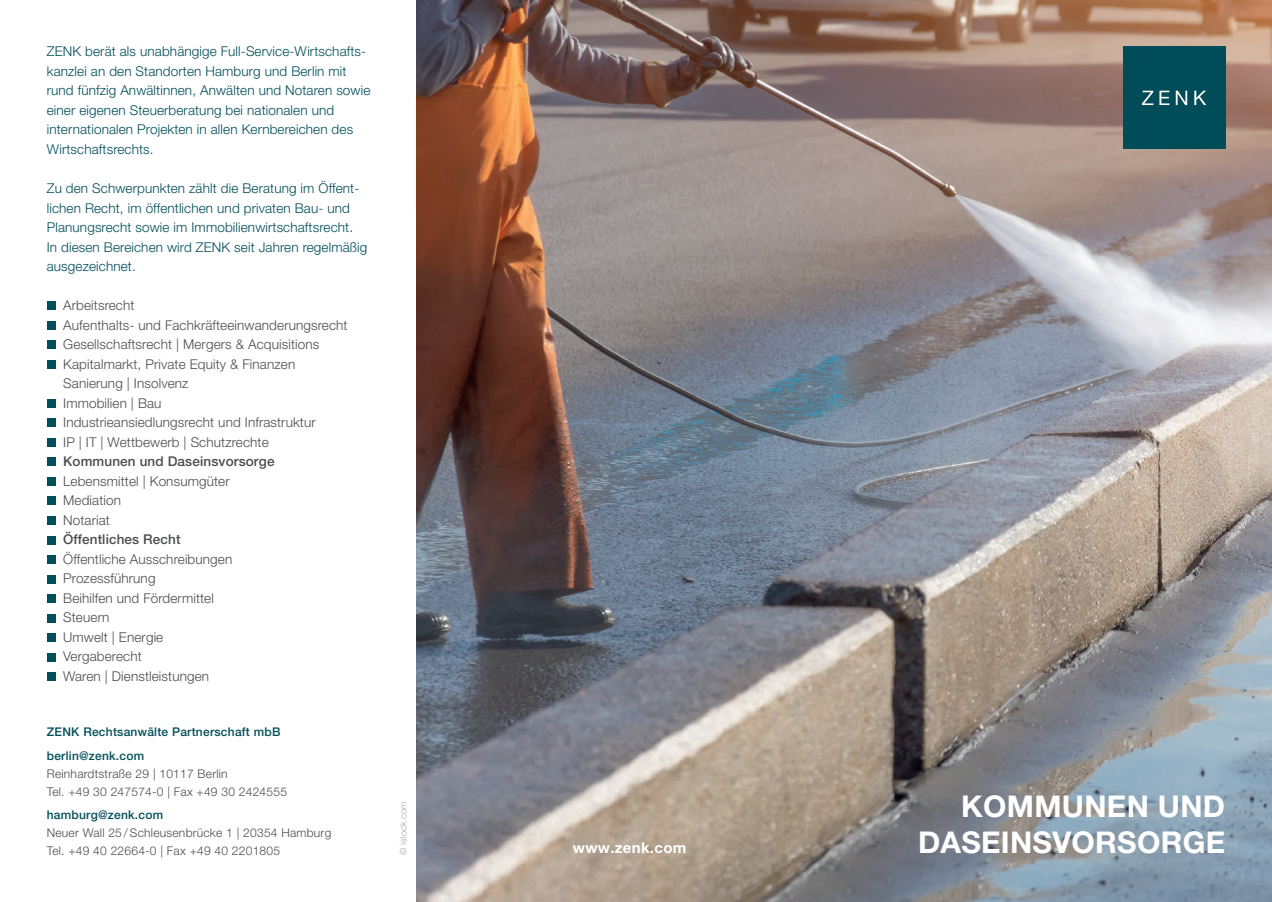
<style>
.page{position:relative;width:1272px;height:902px;background:#fff}
.page>*{position:absolute;margin:0;border:0;box-sizing:border-box;transform-origin:0 0}
.t1{font:700 30px/36px "Helvetica Neue LT Pro";letter-spacing:.01em;color:#fff;text-align:right}
.t2{font:700 15px "Helvetica Neue LT Pro";letter-spacing:.02em;color:#fff}
.t3{font:300 13.5px/19.5px "Helvetica Neue LT Pro";letter-spacing:.01em;color:#004e59}
.t4{font:300 13.5px/19.5px "Helvetica Neue LT Pro";letter-spacing:.01em;color:#4b4c4d}
.t5{font:500 13.5px "Helvetica Neue LT Pro";letter-spacing:.01em;color:#4b4c4d}
.t6{font:300 12px/18px "Helvetica Neue LT Pro";letter-spacing:.02em;color:#4b4c4d}
.t7{font:500 12px/24px "Helvetica Neue LT Pro";letter-spacing:.02em;color:#004e59}
.t8{font:300 9px "Helvetica";color:#a3a4a8}
</style>
<div class="page">
<img style="left:417px;top:0;width:854px;height:901px">
<div style="left:47px;top:301px;width:8px;height:9px;background:#004e59"></div>
<div style="left:47px;top:321px;width:8px;height:8px;background:#004e59"></div>
<div style="left:47px;top:340px;width:8px;height:9px;background:#004e59"></div>
<div style="left:47px;top:360px;width:8px;height:8px;background:#004e59"></div>
<div style="left:47px;top:399px;width:8px;height:8px;background:#004e59"></div>
<div style="left:47px;top:418px;width:8px;height:9px;background:#004e59"></div>
<div style="left:47px;top:438px;width:8px;height:8px;background:#004e59"></div>
<div style="left:47px;top:457px;width:8px;height:9px;background:#004e59"></div>
<div style="left:47px;top:477px;width:8px;height:8px;background:#004e59"></div>
<div style="left:47px;top:496px;width:8px;height:9px;background:#004e59"></div>
<div style="left:47px;top:516px;width:8px;height:8px;background:#004e59"></div>
<div style="left:47px;top:535px;width:8px;height:9px;background:#004e59"></div>
<div style="left:47px;top:555px;width:8px;height:8px;background:#004e59"></div>
<div style="left:47px;top:574px;width:8px;height:9px;background:#004e59"></div>
<div style="left:47px;top:594px;width:8px;height:8px;background:#004e59"></div>
<div style="left:47px;top:613px;width:8px;height:9px;background:#004e59"></div>
<div style="left:47px;top:633px;width:8px;height:8px;background:#004e59"></div>
<div style="left:47px;top:652px;width:8px;height:9px;background:#004e59"></div>
<div style="left:47px;top:672px;width:8px;height:8px;background:#004e59"></div>
<div style="left:1123px;top:47px;width:102px;height:102px;background:#004c59"></div>
<svg style="left:1142px;top:91px;width:11px;height:14px"></svg>
<svg style="left:1159px;top:91px;width:10px;height:14px"></svg>
<svg style="left:1175px;top:91px;width:12px;height:14px"></svg>
<svg style="left:1194px;top:91px;width:12px;height:14px"></svg>
<p class="t3" style="left:47px;top:42px;width:325px">ZENK berät als unabhängige Full-Service-Wirtschafts&shy;kanzlei an den Standorten Hamburg und Berlin mit rund fünfzig Anwältinnen, Anwälten und Notaren sowie einer eigenen Steuerberatung bei nationalen und internationalen Projekten in allen Kernbereichen des Wirtschaftsrechts.</p>
<p class="t3" style="left:47px;top:178px;width:322px">Zu den Schwerpunkten zählt die Beratung im Öffent&shy;lichen Recht, im öffentlichen und privaten Bau- und Planungsrecht sowie im Immobilienwirtschaftsrecht.<br>In diesen Bereichen wird ZENK seit Jahren regelmäßig ausgezeichnet.</p>
<p class="t4" style="left:63px;top:295px;width:286px">Arbeitsrecht<br>Aufenthalts- und Fachkräfteeinwanderungsrecht Gesellschaftsrecht | Mergers &amp; Acquisitions Kapitalmarkt, Private Equity &amp; Finanzen Sanierung | Insolvenz<br>Immobilien | Bau<br>Industrieansiedlungsrecht und Infrastruktur<br>IP | IT | Wettbewerb | Schutzrechte</p>
<p class="t5" style="left:63px;top:453px;width:213px">Kommunen und Daseinsvorsorge</p>
<p class="t4" style="left:63px;top:471px;width:168px">Lebensmittel | Konsumgüter<br>Mediation<br>Notariat</p>
<p class="t5" style="left:63px;top:531px;width:119px">Öffentliches Recht</p>
<p class="t4" style="left:63px;top:549px;width:171px">Öffentliche Ausschreibungen<br>Prozessführung<br>Beihilfen und Fördermittel<br>Steuern<br>Umwelt | Energie<br>Vergaberecht<br>Waren | Dienstleistungen</p>
<p class="t7" style="left:47px;top:719px;width:235px">ZENK Rechtsanwälte Partnerschaft mbB berlin@zenk.com</p>
<p class="t6" style="left:47px;top:764px;width:242px">Reinhardtstraße 29 | 10117 Berlin<br>Tel. +49 30 247574-0 | Fax +49 30 2424555</p>
<p class="t7" style="left:47px;top:802px;width:118px">hamburg@zenk.com</p>
<p class="t6" style="left:47px;top:823px;width:286px">Neuer Wall 25 / Schleusenbrücke 1 | 20354 Hamburg<br>Tel. +49 40 22664-0 | Fax +49 40 2201805</p>
<p class="t8" style="left:395px;top:855px;width:55px;rotate:-90deg">© istock.com</p>
<p class="t2" style="left:573px;top:838px;width:115px">www.zenk.com</p>
<h1 class="t1" style="left:918px;top:787px;width:309px">KOMMUNEN UND<br>DASEINSVORSORGE</h1>
</div>
